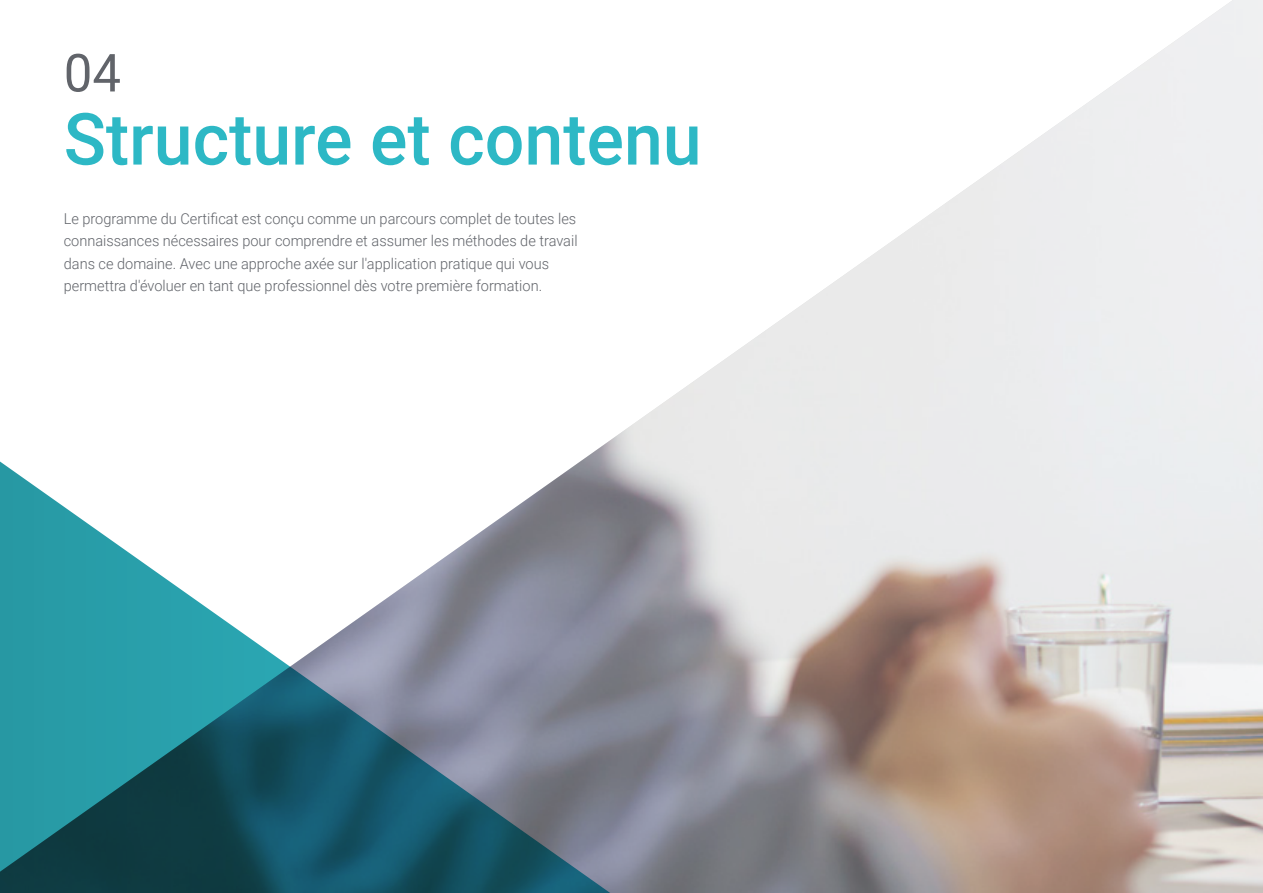
<style>
.page{position:relative;width:1263px;height:893px;background:#fff}
.page>*{position:absolute;margin:0;border:0;box-sizing:border-box;transform-origin:0 0}
.t1{font:500 72px "Roboto";color:#2db8c5}
.t2{font:52.5px "Roboto";color:#61646a}
.t3{font:300 15px/22.5px "Roboto";color:#61646a}
</style>
<div class="page">
<img style="left:602px;top:0;width:661px;height:893px">
<svg style="left:0;top:446px;width:640px;height:447px"></svg>
<h2 class="t2" style="left:64px;top:36px;width:59px">04</h2>
<h1 class="t1" style="left:64px;top:89px;width:639px">Structure et contenu</h1>
<p class="t3" style="left:64px;top:207px;width:515px">Le programme du Certificat est conçu comme un parcours complet de toutes les connaissances nécessaires pour comprendre et assumer les méthodes de travail dans ce domaine. Avec une approche axée sur l'application pratique qui vous permettra d'évoluer en tant que professionnel dès votre première formation.</p>
</div>
